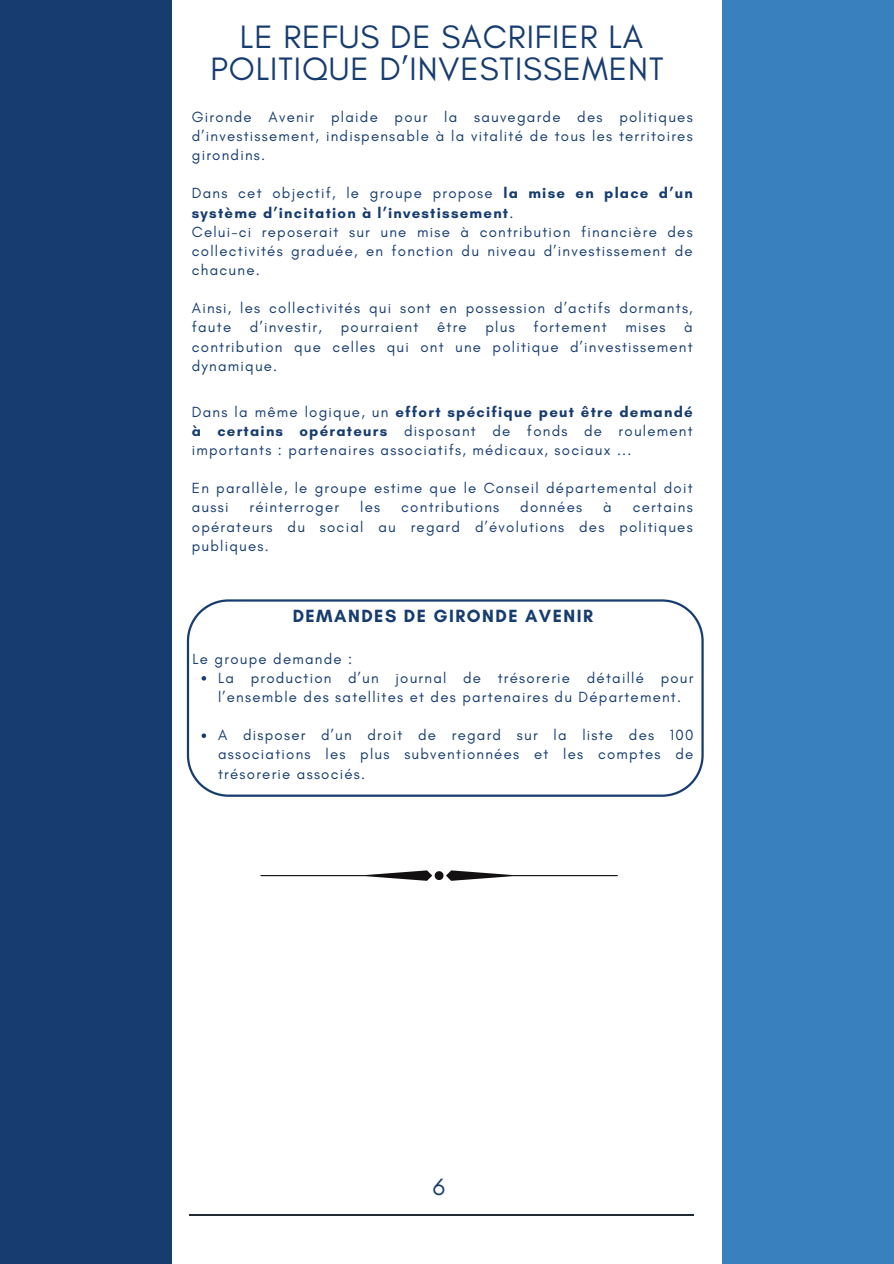
<style>
.page{position:relative;width:894px;height:1264px;background:#fff}
.page>*{position:absolute;margin:0;border:0;box-sizing:border-box;transform-origin:0 0}
.t1{font:33px/32.7px "Glacial Indifference";letter-spacing:.03em;color:#163c70;text-align:center}
.t2{font:24px "Glacial Indifference";color:#163c70}
.t3{font:700 18px "Glacial Indifference";letter-spacing:.08em;color:#163c70}
.t4{font:15px/19.2px "Glacial Indifference";letter-spacing:.08em;color:#163c70;text-align:justify}
.t5{font:700 15px/19.2px "Glacial Indifference";letter-spacing:.08em;color:#163c70}
.s1{font-weight:400}
.s2{font-weight:700}
</style>
<div class="page">
<hr style="left:189px;top:1214px;width:504px;height:1px;background:#212932">
<svg style="left:260px;top:870px;width:357px;height:10px"></svg>
<div style="left:0;top:0;width:172px;height:1263px;background:#163c70"></div>
<div style="left:721px;top:0;width:172px;height:1263px;background:#3980bf"></div>
<svg style="left:187px;top:599px;width:516px;height:197px"></svg>
<h1 class="t1" style="left:210px;top:20px;width:454px">LE REFUS DE SACRIFIER LA<br>POLITIQUE D’INVESTISSEMENT</h1>
<p class="t4" style="left:192px;top:107px;width:502px">Gironde Avenir plaide pour la sauvegarde des politiques d’investissement, indispensable à la vitalité de tous les territoires girondins.</p>
<p class="t5" style="left:192px;top:184px;width:502px"><span class="s1">Dans cet objectif, le groupe propose</span> la mise en place d’un système d’incitation à l’investissement<span class="s1">.</span></p>
<p class="t4" style="left:192px;top:222px;width:502px">Celui-ci reposerait sur une mise à contribution financière des collectivités graduée, en fonction du niveau d’investissement de chacune.</p>
<p class="t4" style="left:192px;top:298px;width:502px">Ainsi, les collectivités qui sont en possession d’actifs dormants, faute d’investir, pourraient être plus fortement mises à contribution que celles qui ont une politique d’investissement dynamique.</p>
<p class="t4" style="left:192px;top:402px;width:502px">Dans la même logique, un <span class="s2">effort spécifique peut être demandé à certains opérateurs</span> disposant de fonds de roulement importants : partenaires associatifs, médicaux, sociaux ...</p>
<p class="t4" style="left:192px;top:478px;width:502px">En parallèle, le groupe estime que le Conseil départemental doit aussi</p>
<p class="t4" style="left:249px;top:497px;width:91px">réinterroger</p>
<p class="t4" style="left:360px;top:497px;width:21px">les</p>
<p class="t4" style="left:401px;top:497px;width:99px">contributions</p>
<p class="t4" style="left:520px;top:497px;width:63px">données</p>
<p class="t4" style="left:603px;top:497px;width:10px">à</p>
<p class="t4" style="left:192px;top:497px;width:502px;text-indent:441px">certains opérateurs du social au regard d’évolutions des politiques publiques.</p>
<h3 class="t3" style="left:292px;top:605px;width:302px">DEMANDES DE GIRONDE AVENIR</h3>
<p class="t4" style="left:192px;top:649px;width:161px">Le groupe demande :</p>
<p class="t4" style="left:218px;top:668px;width:476px">La production d’un journal de trésorerie détaillé pour l’ensemble des satellites et des partenaires du Département.</p>
<p class="t4" style="left:218px;top:725px;width:476px">A disposer d’un droit de regard sur la liste des 100 associations les plus subventionnées et les comptes de trésorerie associés.</p>
<h2 class="t2" style="left:433px;top:1172px;width:14px">6</h2>
</div>
